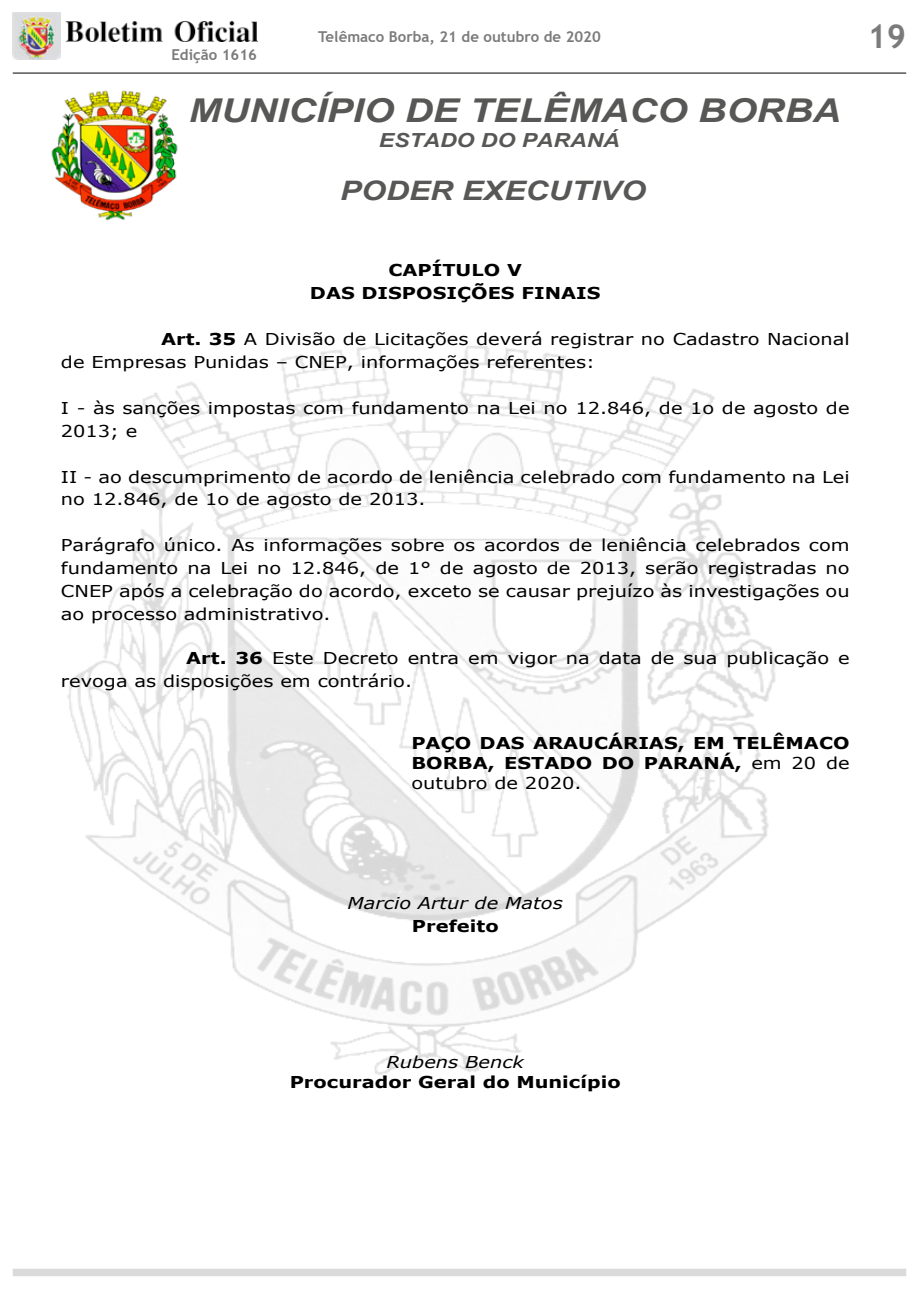
<style>
.page{position:relative;width:919px;height:1289px;background:#fff}
.page>*{position:absolute;margin:0;border:0;box-sizing:border-box;transform-origin:0 0}
.t1{font:700 33px "Trebuchet MS";color:#7c7b7b}
.t2{font:italic 700 32.85px "Arial";color:#575756;scale:1.18 1}
.t3{font:italic 700 26.85px "Arial";color:#575756;scale:1.18 1}
.t4{font:italic 700 19.35px "Arial";color:#575756;scale:1.18 1}
.t5{font:16.35px/23px "Verdana";color:#000;scale:1.18 1}
.t6{font:700 16.35px/20px "Verdana";color:#000;text-align:center;scale:1.18 1}
.t7{font:italic 16.35px "Verdana";color:#000;scale:1.18 1}
.t8{font:700 15px "Trebuchet MS";color:#7c7b7b}
.s1{font-weight:700}
.s2{font-weight:400}
</style>
<div class="page">
<img style="left:13px;top:13px;width:47px;height:47px">
<img style="left:66px;top:21px;width:191px;height:21px">
<hr style="left:13px;top:73px;width:893px;height:1px;background:#000">
<img style="left:51px;top:90px;width:127px;height:131px">
<img style="left:67px;top:346px;width:708px;height:729px">
<div style="left:13px;top:1268px;width:893px;height:8px;background:#dadada"></div>
<p class="t8" style="left:318px;top:27px;width:284px">Telêmaco Borba, 21 de outubro de 2020</p>
<h1 class="t1" style="left:867px;top:16px;width:40px">19</h1>
<p class="t8" style="left:171px;top:45px;width:87px">Edição 1616</p>
<h2 class="t2" style="left:189px;top:88px;width:554px">MUNICÍPIO DE TELÊMACO BORBA</h2>
<p class="t4" style="left:378px;top:127px;width:206px">ESTADO DO PARANÁ</p>
<h3 class="t3" style="left:340px;top:173px;width:260px">PODER EXECUTIVO</h3>
<p class="t6" style="left:310px;top:258px;width:248px;line-height:23px">CAPÍTULO V<br>DAS DISPOSIÇÕES FINAIS</p>
<p class="t5" style="left:61px;top:327px;width:670px;text-indent:100px"><span class="s1">Art. 35</span> A Divisão de Licitações deverá registrar no Cadastro Nacional de Empresas Punidas – CNEP, informações referentes:</p>
<p class="t5" style="left:61px;top:396px;width:669px">I - às sanções impostas com fundamento na Lei no 12.846, de 1o de agosto de<br>2013; e</p>
<p class="t5" style="left:61px;top:465px;width:670px">II - ao descumprimento de acordo de leniência celebrado com fundamento na Lei no 12.846, de 1o de agosto de 2013.</p>
<p class="t5" style="left:61px;top:533px;width:670px;text-align:justify">Parágrafo único. As informações sobre os acordos de leniência celebrados com fundamento na Lei no 12.846, de 1° de agosto de 2013, serão registradas no CNEP após a celebração do acordo, exceto se causar prejuízo às investigações ou ao processo administrativo.</p>
<p class="t5" style="left:61px;top:646px;width:669px;text-indent:125px"><span class="s1">Art. 36</span> Este Decreto entra em vigor na data de sua publicação e revoga as disposições em contrário.</p>
<p class="t6" style="left:411px;top:733px;width:373px;text-align:justify">PAÇO DAS ARAUCÁRIAS, EM TELÊMACO BORBA, ESTADO DO PARANÁ, <span class="s2">em 20 de outubro de 2020.</span></p>
<p class="t7" style="left:347px;top:891px;width:184px">Marcio Artur de Matos</p>
<p class="t6" style="left:412px;top:915px;width:75px">Prefeito</p>
<p class="t7" style="left:386px;top:1051px;width:118px">Rubens Benck</p>
<p class="t6" style="left:290px;top:1071px;width:282px">Procurador Geral do Município</p>
</div>
